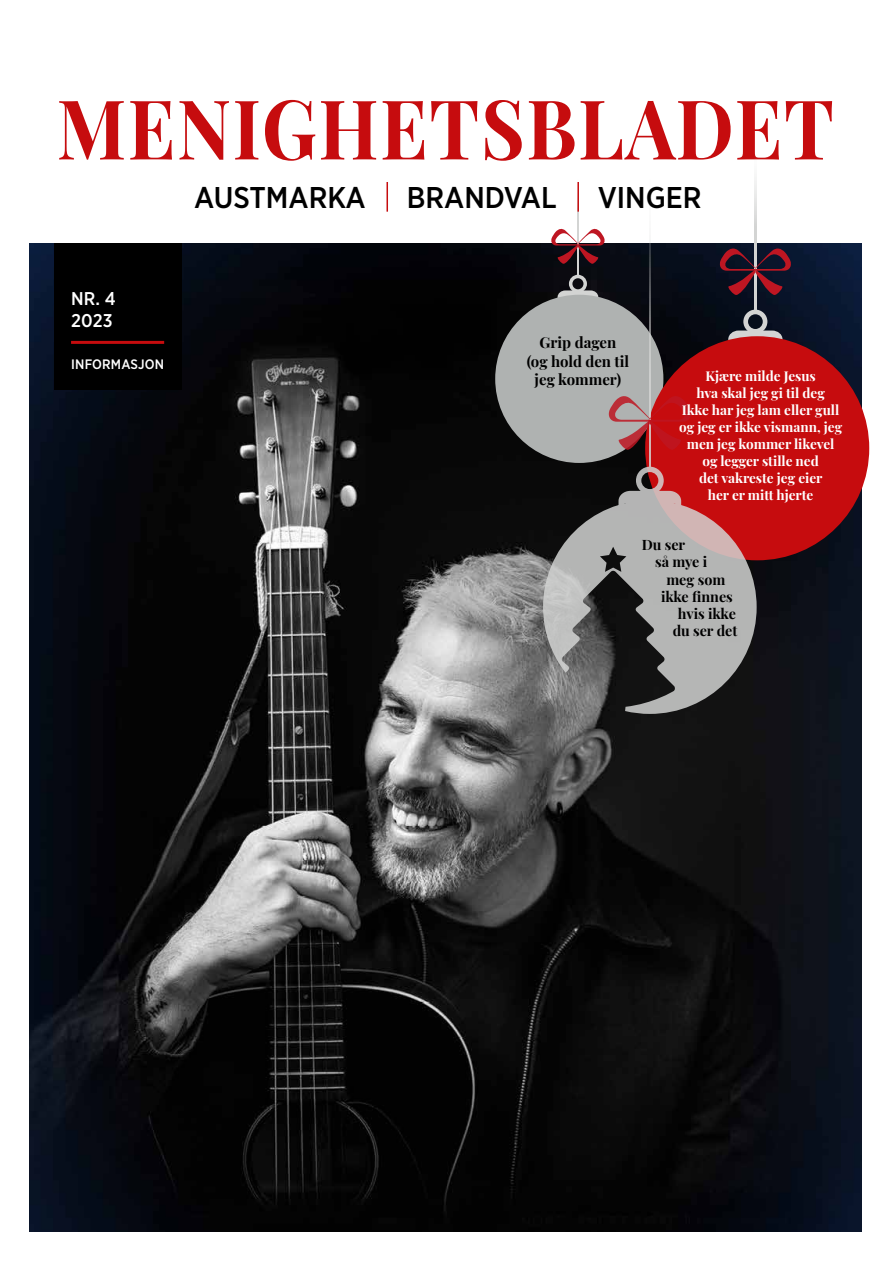
<style>
.page{position:relative;width:893px;height:1263px;background:#fff}
.page>*{position:absolute;margin:0;border:0;box-sizing:border-box;transform-origin:0 0}
.t1{font:700 82.65px "Playfair Display";letter-spacing:.02em;color:#c60c0e;scale:.91 1}
.t2{font:500 30px "Gotham Narrow";color:#000}
.t3{font:500 18.45px/22.2px "Gotham Narrow";letter-spacing:.01em;color:#fff}
.t4{font:700 15px/18.8px "Playfair Display";color:#000;text-align:center}
.t5{font:700 14.25px "Playfair Display";color:#000}
.t6{font:500 13.65px "Gotham Narrow";letter-spacing:.01em;color:#fff}
.t7{font:700 13.5px/17px "Playfair Display";color:#fff;text-align:center}
</style>
<div class="page">
<img style="left:30px;top:244px;width:831px;height:987px">
<div style="left:54px;top:244px;width:128px;height:146px;background:#000"></div>
<hr style="left:71px;top:341px;width:93px;height:3px;background:#c60c0e">
<hr style="left:577px;top:178px;width:2px;height:100px;background:#d3d4d3">
<svg style="left:558px;top:275px;width:40px;height:23px"></svg>
<svg style="left:550px;top:228px;width:56px;height:36px"></svg>
<div style="left:495px;top:295px;width:168px;height:168px;background:#afb2b1;border-radius:50%"></div>
<hr style="left:754px;top:154px;width:3px;height:160px;background:#d3d4d3">
<svg style="left:728px;top:310px;width:54px;height:30px"></svg>
<svg style="left:719px;top:247px;width:73px;height:48px;background:#401a2b"></svg>
<div style="left:645px;top:336px;width:224px;height:224px;background:#c60c0e;border-radius:50%"></div>
<hr style="left:649px;top:179px;width:2px;height:293px;background:#d3d4d3">
<svg style="left:618px;top:467px;width:63px;height:33px"></svg>
<svg style="left:608px;top:394px;width:83px;height:56px"></svg>
<svg style="left:543px;top:500px;width:214px;height:214px;background:#857b7b"></svg>
<hr style="left:386px;top:182px;width:2px;height:30px;background:#c60c0e">
<hr style="left:577px;top:182px;width:2px;height:30px;background:#c60c0e">
<h1 class="t1" style="left:57px;top:64px;width:856px">MENIGHETSBLADET</h1>
<h2 class="t2" style="left:194px;top:178px;width:173px">AUSTMARKA</h2>
<h2 class="t2" style="left:407px;top:178px;width:151px">BRANDVAL</h2>
<h2 class="t2" style="left:598px;top:178px;width:105px">VINGER</h2>
<h3 class="t3" style="left:71px;top:287px;width:46px">NR. 4<br>2023</h3>
<p class="t6" style="left:71px;top:355px;width:94px">INFORMASJON</p>
<p class="t4" style="left:527px;top:332px;width:104px">Grip dagen<br>(og hold den til jeg kommer)</p>
<p class="t7" style="left:679px;top:367px;width:165px">Kjære milde Jesus<br>hva skal jeg gi til deg<br>Ikke har jeg lam eller gull og jeg er ikke vismann, jeg men jeg kommer likevel og legger stille ned<br>det vakreste jeg eier<br>her er mitt hjerte</p>
<p class="t5" style="left:642px;top:534px;width:45px">Du ser</p>
<p class="t5" style="left:655px;top:551px;width:54px">så mye i</p>
<p class="t5" style="left:666px;top:568px;width:61px">meg som</p>
<p class="t5" style="left:661px;top:585px;width:73px">ikke finnes</p>
<p class="t5" style="left:678px;top:602px;width:60px">hvis ikke</p>
<p class="t5" style="left:673px;top:619px;width:66px">du ser det</p>
</div>
